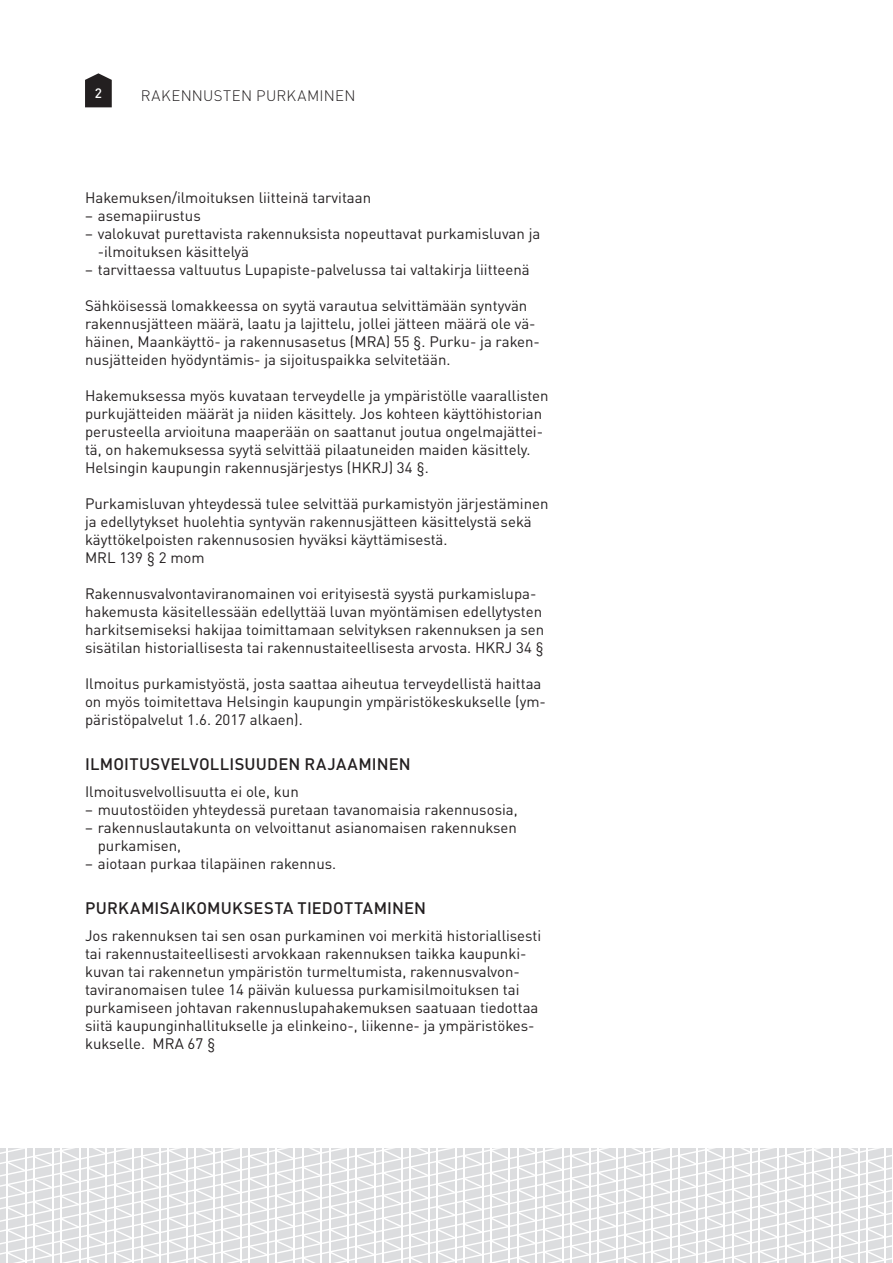
<style>
.page{position:relative;width:893px;height:1263px;background:#fff}
.page>*{position:absolute;margin:0;border:0;box-sizing:border-box;transform-origin:0 0}
.väliotsikko{font:500 16.5px "DINOT";letter-spacing:.015em;color:#231f20}
.leipäteksti{font:15px/18px "DINOT";color:#231f20}
.t1{font:300 15px "DINOT";letter-spacing:.02em;color:#231f20}
.t2{font:500 13.5px "DINOT";color:#fff}
</style>
<div class="page">
<svg style="left:0;top:1148px;width:892px;height:115px"></svg>
<svg style="left:85px;top:73px;width:27px;height:34px"></svg>
<p class="t2" style="left:95px;top:84px;width:9px">2</p>
<p class="t1" style="left:141px;top:86px;width:216px">RAKENNUSTEN PURKAMINEN</p>
<p class="leipäteksti" style="left:85px;top:188px;width:288px">Hakemuksen/ilmoituksen liitteinä tarvitaan</p>
<p class="leipäteksti" style="left:85px;top:206px;width:117px">– asemapiirustus</p>
<p class="leipäteksti" style="left:98px;top:224px;width:444px;text-indent:-13px">– valokuvat purettavista rakennuksista nopeuttavat purkamisluvan ja -ilmoituksen käsittelyä</p>
<p class="leipäteksti" style="left:85px;top:260px;width:446px">– tarvittaessa valtuutus Lupapiste-palvelussa tai valtakirja liitteenä</p>
<p class="leipäteksti" style="left:85px;top:296px;width:456px">Sähköisessä lomakkeessa on syytä varautua selvittämään syntyvän rakennusjätteen määrä, laatu ja lajittelu, jollei jätteen määrä ole vä&shy;häinen, Maankäyttö- ja rakennusasetus (MRA) 55 §. Purku- ja raken&shy;nusjätteiden hyödyntämis- ja sijoituspaikka selvitetään.</p>
<p class="leipäteksti" style="left:85px;top:386px;width:465px">Hakemuksessa myös kuvataan terveydelle ja ympäristölle vaarallisten purkujätteiden määrät ja niiden käsittely. Jos kohteen käyttöhistorian perusteella arvioituna maaperään on saattanut joutua ongelmajättei&shy;tä, on hakemuksessa syytä selvittää pilaatuneiden maiden käsittely.<br>Helsingin kaupungin rakennusjärjestys (HKRJ) 34 §.</p>
<p class="leipäteksti" style="left:85px;top:494px;width:465px">Purkamisluvan yhteydessä tulee selvittää purkamistyön järjestäminen ja edellytykset huolehtia syntyvän rakennusjätteen käsittelystä sekä käyttökelpoisten rakennusosien hyväksi käyttämisestä.<br>MRL 139 § 2 mom</p>
<p class="leipäteksti" style="left:85px;top:584px;width:461px">Rakennusvalvontaviranomainen voi erityisestä syystä purkamislupa&shy;hakemusta käsitellessään edellyttää luvan myöntämisen edellytysten harkitsemiseksi hakijaa toimittamaan selvityksen rakennuksen ja sen sisätilan historiallisesta tai rakennustaiteellisesta arvosta. HKRJ 34 §</p>
<p class="leipäteksti" style="left:85px;top:674px;width:462px">Ilmoitus purkamistyöstä, josta saattaa aiheutua terveydellistä haittaa on myös toimitettava Helsingin kaupungin ympäristökeskukselle (ym&shy;päristöpalvelut 1.6. 2017 alkaen).</p>
<p class="väliotsikko" style="left:85px;top:753px;width:327px">ILMOITUSVELVOLLISUUDEN RAJAAMINEN</p>
<p class="leipäteksti" style="left:85px;top:782px;width:215px">Ilmoitusvelvollisuutta ei ole, kun</p>
<p class="leipäteksti" style="left:85px;top:800px;width:434px">– muutostöiden yhteydessä puretaan tavanomaisia rakennusosia,</p>
<p class="leipäteksti" style="left:98px;top:818px;width:421px;text-indent:-13px">– rakennuslautakunta on velvoittanut asianomaisen rakennuksen purkamisen,</p>
<p class="leipäteksti" style="left:85px;top:854px;width:253px">– aiotaan purkaa tilapäinen rakennus.</p>
<p class="väliotsikko" style="left:85px;top:897px;width:342px">PURKAMISAIKOMUKSESTA TIEDOTTAMINEN</p>
<p class="leipäteksti" style="left:85px;top:926px;width:458px">Jos rakennuksen tai sen osan purkaminen voi merkitä historiallisesti tai rakennustaiteellisesti arvokkaan rakennuksen taikka kaupunki&shy;kuvan tai rakennetun ympäristön turmeltumista, rakennusvalvon&shy;taviranomaisen tulee 14 päivän kuluessa purkamisilmoituksen tai purkamiseen johtavan rakennuslupahakemuksen saatuaan tiedottaa siitä kaupunginhallitukselle ja elinkeino-, liikenne- ja ympäristökes&shy;kukselle. MRA 67 §</p>
</div>
